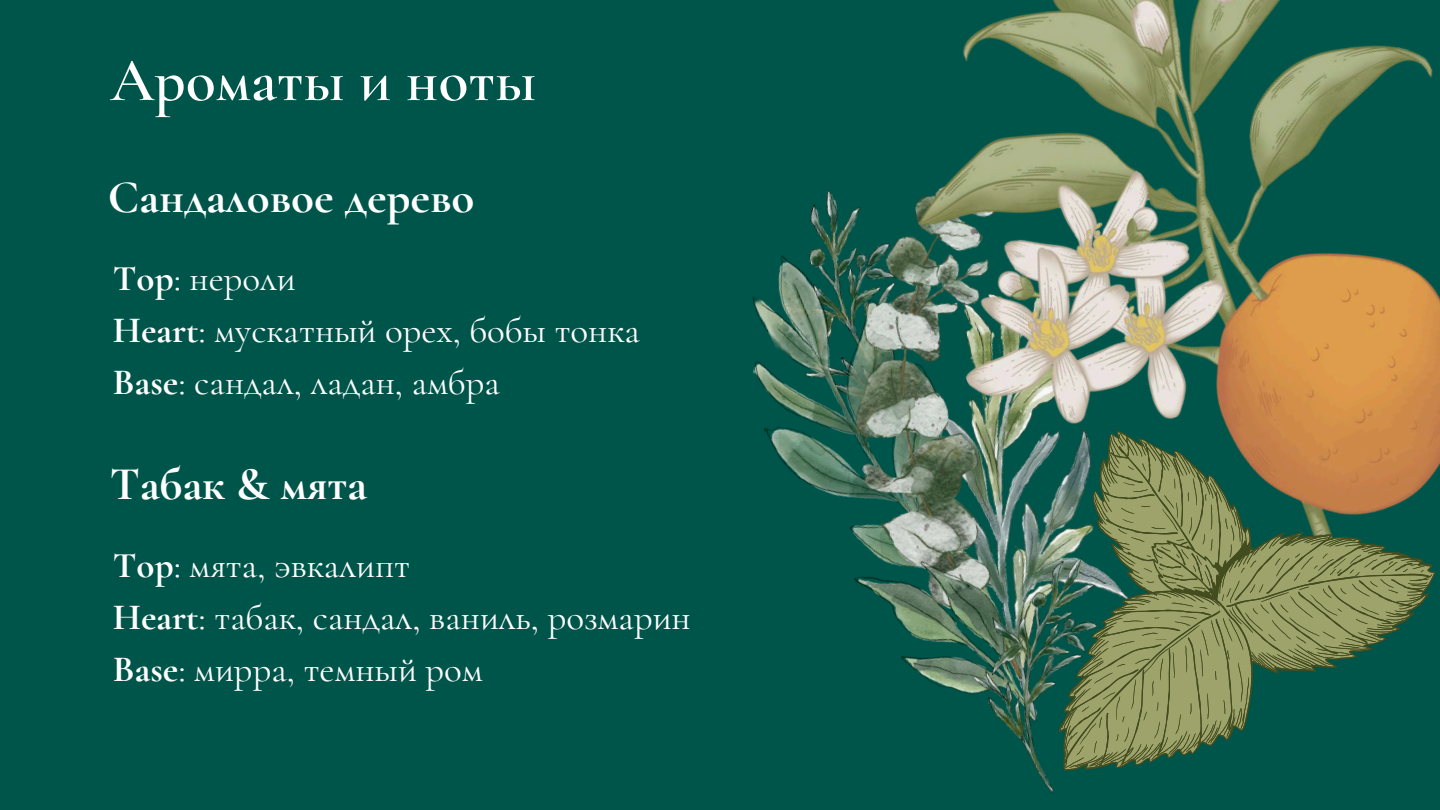
<style>
.page{position:relative;width:1440px;height:810px;background:#00554b}
.page>*{position:absolute;margin:0;border:0;box-sizing:border-box;transform-origin:0 0}
.t1{font:600 62px "Cormorant Garamond";color:#fff}
.t2{font:700 47px "Cormorant Garamond";color:#fff}
.t3{font:37px/51.8px "Cormorant Garamond";color:#fff}
.s1{font-weight:700}
</style>
<div class="page">
<img style="left:772px;top:0;width:668px;height:682px">
<svg style="left:930px;top:327px;width:510px;height:466px"></svg>
<h1 class="t1" style="left:110px;top:43px;width:428px">Ароматы и ноты</h1>
<p class="t2" style="left:108px;top:168px;width:368px">Сандаловое дерево</p>
<p class="t3" style="left:113px;top:253px;width:529px"><span class="s1">Top</span>: нероли<br><span class="s1">Heart</span>: мускатный орех, бобы тонка<br><span class="s1">Base</span>: сандал, ладан, амбра</p>
<p class="t2" style="left:110px;top:455px;width:259px">Табак &amp; мята</p>
<p class="t3" style="left:113px;top:539px;width:579px"><span class="s1">Top</span>: мята, эвкалипт<br><span class="s1">Heart</span>: табак, сандал, ваниль, розмарин<br><span class="s1">Base</span>: мирра, темный ром</p>
</div>
